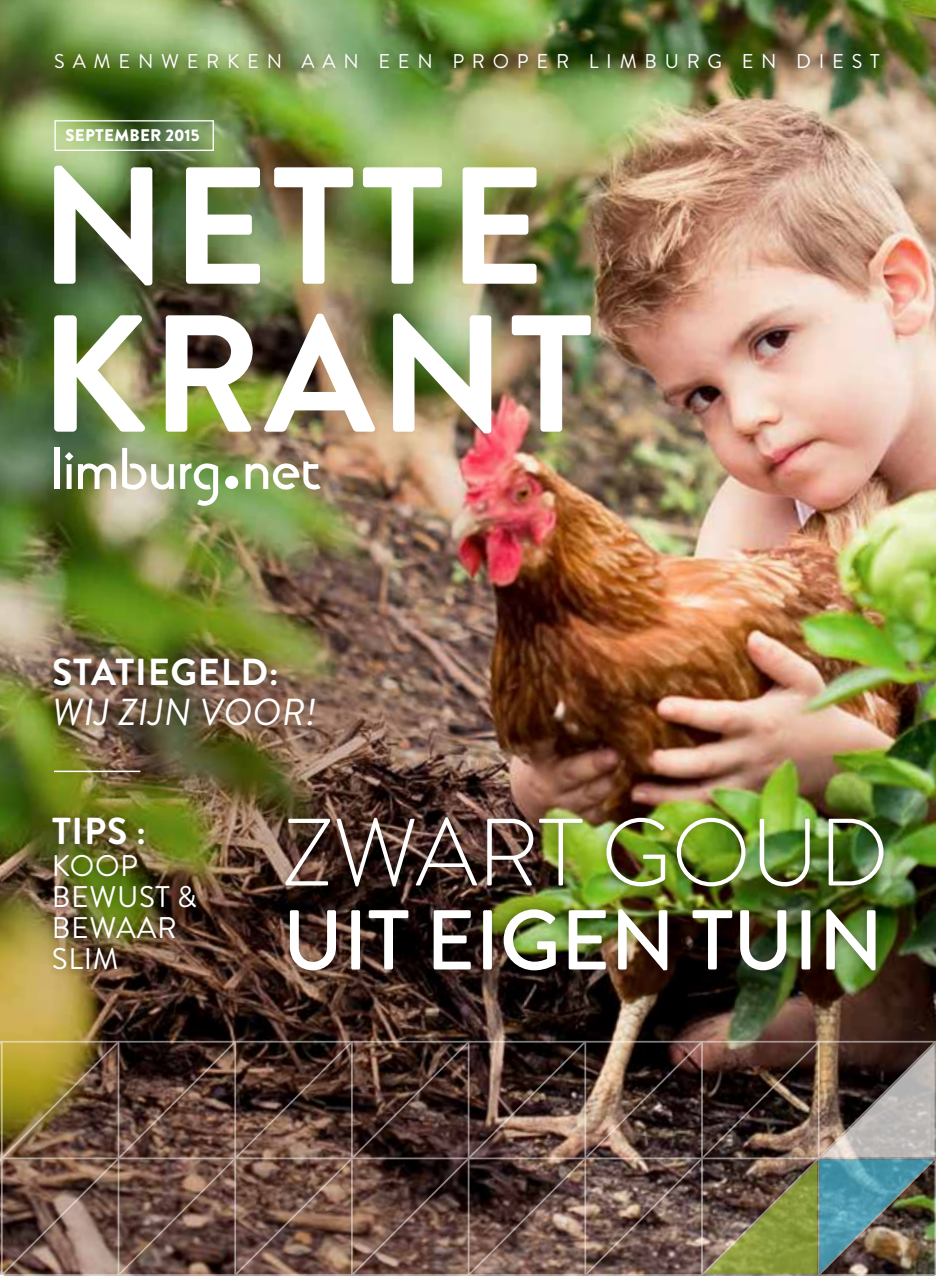
<style>
.page{position:relative;width:936px;height:1276px;background:#fff}
.page>*{position:absolute;margin:0;border:0;box-sizing:border-box;transform-origin:0 0}
.t1{font:700 166.2px/147.9px "Brandon Grotesque";letter-spacing:.02em;color:#fff}
.t2{font:300 95.25px "Brandon Grotesque";letter-spacing:-.005em;color:#fff}
.t3{font:500 84.6px "Brandon Grotesque";letter-spacing:-.005em;color:#fff}
.t4{font:700 37.5px "Brandon Grotesque";letter-spacing:.02em;color:#fff}
.t5{font:italic 37.5px "Brandon Grotesque";letter-spacing:.02em;color:#fff}
.t6{font:29.85px/31px "Brandon Grotesque";letter-spacing:.02em;color:#fff}
.t7{font:19.8px "Brandon Grotesque";letter-spacing:.39em;color:#fff}
.t8{font:900 16.8px "Brandon Grotesque";letter-spacing:.02em;color:#fff}
</style>
<div class="page">
<img style="left:0;top:0;width:935px;height:1039px">
<div style="left:55px;top:448px;width:5px;height:41px;background:#fff"></div>
<svg style="left:65px;top:452px;width:51px;height:37px"></svg>
<svg style="left:122px;top:448px;width:52px;height:42px"></svg>
<svg style="left:180px;top:463px;width:38px;height:43px"></svg>
<svg style="left:245px;top:461px;width:76px;height:28px"></svg>
<div style="left:225px;top:476px;width:13px;height:13px;background:#fff;border-radius:50%"></div>
<img style="left:0;top:1039px;width:935px;height:237px">
<div style="left:48px;top:46px;width:838px;height:30px;background:#584d41;opacity:.49"></div>
<div style="left:44px;top:649px;width:848px;height:330px;background:#000;opacity:.3"></div>
<hr style="left:54px;top:770px;width:86px;height:2px;background:#fff">
<div style="left:54px;top:120px;width:160px;height:31px;border:1px solid #fff"></div>
<p class="t7" style="left:54px;top:47px;width:826px">SAMENWERKEN AAN EEN PROPER LIMBURG EN DIEST</p>
<p class="t8" style="left:65px;top:123px;width:136px">SEPTEMBER 2015</p>
<h1 class="t1" style="left:39px;top:155px;width:555px">NETTE<br>KRANT</h1>
<h3 class="t4" style="left:52px;top:646px;width:228px">STATIEGELD:</h3>
<h3 class="t5" style="left:52px;top:686px;width:266px">WIJ ZIJN VOOR!</h3>
<h3 class="t4" style="left:52px;top:805px;width:96px">TIPS :</h3>
<h3 class="t6" style="left:52px;top:850px;width:146px">KOOP<br>BEWUST &amp;<br>BEWAAR<br>SLIM</h3>
<h2 class="t2" style="left:282px;top:787px;width:607px">ZWART GOUD</h2>
<h3 class="t3" style="left:282px;top:882px;width:602px">UIT EIGEN TUIN</h3>
</div>
